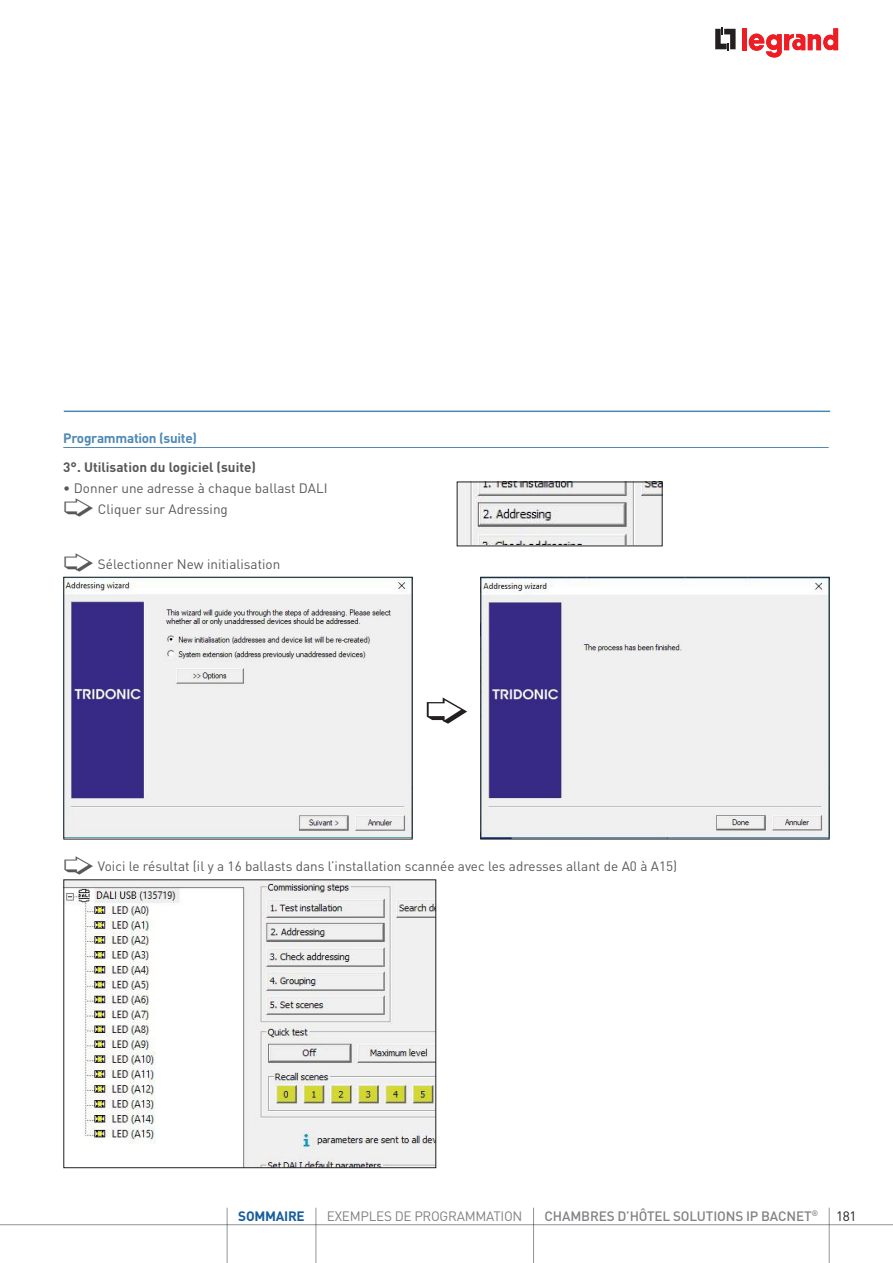
<style>
.page{position:relative;width:893px;height:1263px;background:#fff}
.page>*{position:absolute;margin:0;border:0;box-sizing:border-box;transform-origin:0 0}
.t1{font:13.5px "DIN Pro";color:#57585a}
.t2{font:500 13.5px "DIN Pro";letter-spacing:-.01em;color:#808285}
.t3{font:700 13.5px "DIN Pro";color:#57585a}
.t4{font:13.5px "DIN Pro";letter-spacing:-.02em;color:#808285}
.t5{font:700 13.5px "DIN Pro";letter-spacing:-.02em;color:#4e89b4}
.t6{font:700 13.5px "DIN Pro";letter-spacing:-.02em;color:#175d9e}
.t7{font:13.5px "DIN Pro";color:#231f20}
.t8{font:500 7.8px "DIN Pro";color:#808285}
</style>
<div class="page">
<svg style="left:715px;top:27px;width:21px;height:24px"></svg>
<div style="left:742px;top:28px;width:5px;height:22px;background:#ee1d23"></div>
<svg style="left:749px;top:28px;width:89px;height:30px"></svg>
<hr style="left:829px;top:1224px;width:64px;height:1px;background:#939598">
<hr style="left:829px;top:1208px;width:1px;height:55px;background:#939598">
<hr style="left:0;top:1224px;width:606px;height:1px;background:#939598">
<hr style="left:606px;top:1224px;width:223px;height:1px;background:#939598">
<hr style="left:533px;top:1208px;width:1px;height:55px;background:#939598">
<hr style="left:64px;top:411px;width:766px;height:1px;background:#4e89b4">
<hr style="left:63px;top:447px;width:766px;height:1px;background:#4e89b4">
<img style="left:459px;top:484px;width:201px;height:60px">
<img style="left:65px;top:579px;width:346px;height:258px">
<div style="left:63px;top:577px;width:350px;height:262px;border:1px solid #231f20"></div>
<img style="left:482px;top:579px;width:346px;height:258px">
<div style="left:480px;top:577px;width:350px;height:262px;border:1px solid #231f20"></div>
<img style="left:65px;top:881px;width:369px;height:285px">
<div style="left:63px;top:879px;width:373px;height:289px;border:1px solid #231f20"></div>
<hr style="left:227px;top:1208px;width:1px;height:55px;background:#939598">
<hr style="left:316px;top:1208px;width:1px;height:55px;background:#939598">
<p class="t5" style="left:63px;top:427px;width:135px">Programmation (suite)</p>
<p class="t3" style="left:63px;top:456px;width:194px">3°. Utilisation du logiciel (suite)</p>
<p class="t1" style="left:63px;top:479px;width:266px">• Donner une adresse à chaque ballast DALI</p>
<p class="t1" style="left:98px;top:500px;width:131px">Cliquer sur Adressing</p>
<p class="t1" style="left:98px;top:555px;width:184px">Sélectionner New initialisation</p>
<p class="t1" style="left:98px;top:857px;width:581px">Voici le résultat (il y a 16 ballasts dans l’installation scannée avec les adresses allant de A0 à A15)</p>
<p class="t6" style="left:238px;top:1204px;width:68px">SOMMAIRE</p>
<p class="t4" style="left:327px;top:1207px;width:197px">EXEMPLES DE PROGRAMMATION</p>
<p class="t2" style="left:545px;top:1207px;width:268px">CHAMBRES D’HÔTEL SOLUTIONS IP BACNET</p>
<p class="t7" style="left:836px;top:1207px;width:22px">181</p>
<p class="t8" style="left:811px;top:1208px;width:8px">®</p>
</div>
